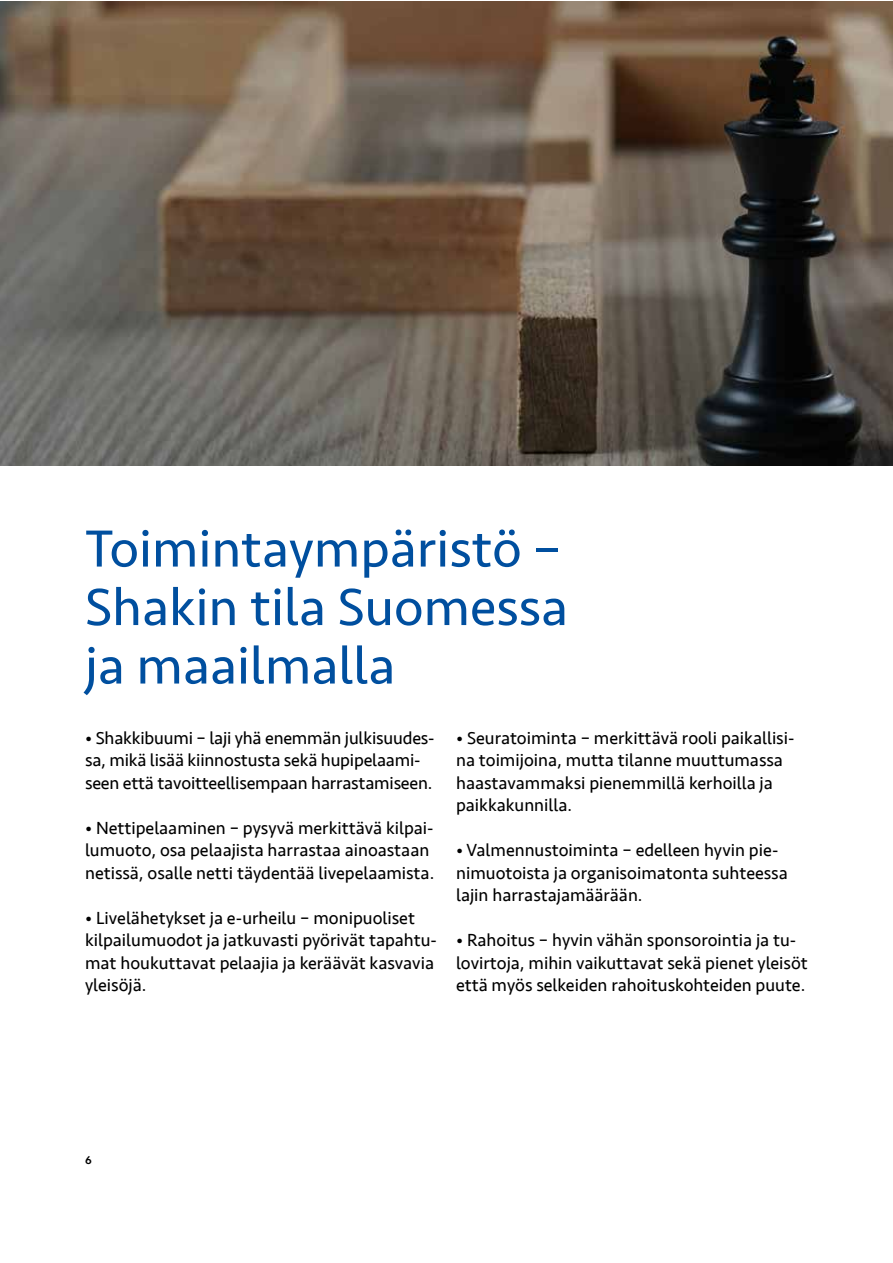
<style>
.page{position:relative;width:893px;height:1263px;background:#fff}
.page>*{position:absolute;margin:0;border:0;box-sizing:border-box;transform-origin:0 0}
.t1{font:54px/58.5px "Seravek";color:#004f9f}
.t2{font:18px/22.5px "Seravek";color:#000}
.t3{font:700 10.5px "Semplicita Pro";color:#000}
</style>
<div class="page">
<img style="left:0;top:2px;width:893px;height:463px">
<h1 class="t1" style="left:85px;top:519px;width:484px">Toimintaympäristö –<br>Shakin tila Suomessa ja maailmalla</h1>
<p class="t2" style="left:85px;top:726px;width:351px">• Shakkibuumi – laji yhä enemmän julkisuudes&shy;sa, mikä lisää kiinnostusta sekä hupipelaami&shy;seen että tavoitteellisempaan harrastamiseen.</p>
<p class="t2" style="left:85px;top:816px;width:351px">• Nettipelaaminen – pysyvä merkittävä kilpai&shy;lumuoto, osa pelaajista harrastaa ainoastaan netissä, osalle netti täydentää livepelaamista.</p>
<p class="t2" style="left:85px;top:906px;width:353px">• Livelähetykset ja e-urheilu – monipuoliset kilpailumuodot ja jatkuvasti pyörivät tapahtu&shy;mat houkuttavat pelaajia ja keräävät kasvavia yleisöjä.</p>
<p class="t2" style="left:456px;top:726px;width:340px">• Seuratoiminta – merkittävä rooli paikallisi&shy;na toimijoina, mutta tilanne muuttumassa haastavammaksi pienemmillä kerhoilla ja paikkakunnilla.</p>
<p class="t2" style="left:456px;top:839px;width:333px">• Valmennustoiminta – edelleen hyvin pie&shy;nimuotoista ja organisoimatonta suhteessa lajin harrastajamäärään.</p>
<p class="t2" style="left:456px;top:929px;width:353px">• Rahoitus – hyvin vähän sponsorointia ja tu&shy;lovirtoja, mihin vaikuttavat sekä pienet yleisöt että myös selkeiden rahoituskohteiden puute.</p>
<p class="t3" style="left:85px;top:1152px;width:8px">6</p>
</div>
